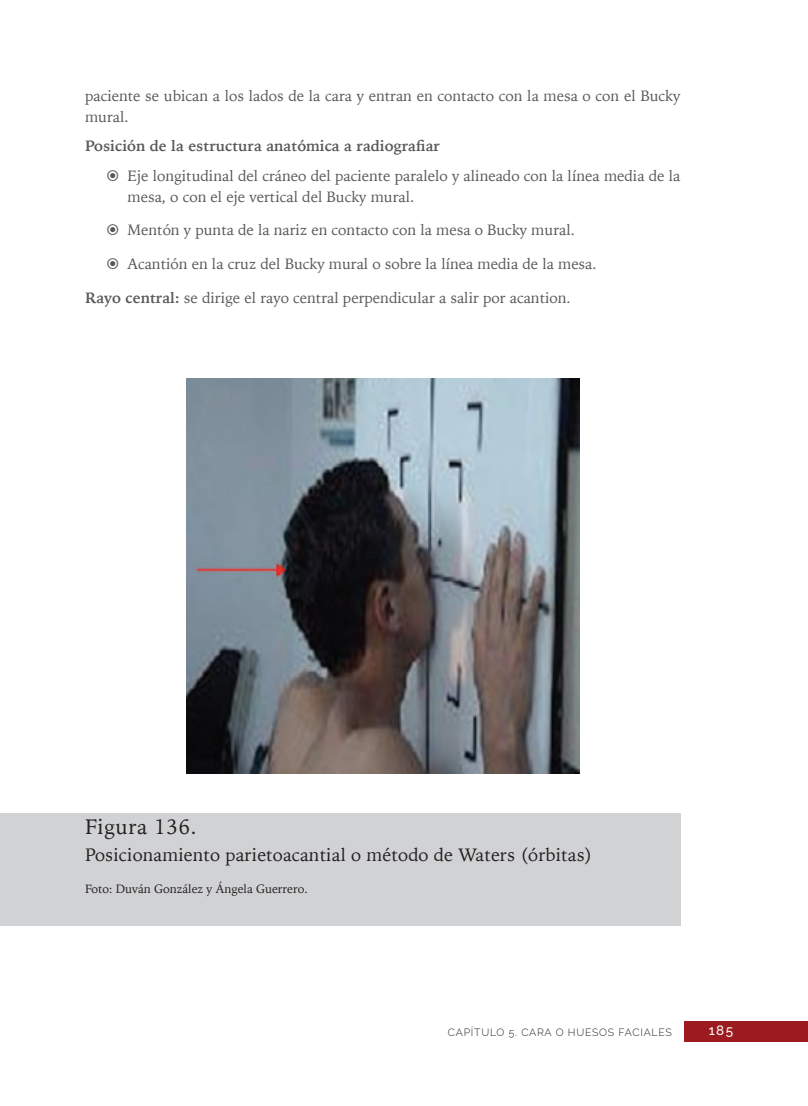
<style>
.page{position:relative;width:808px;height:1106px;background:#fff}
.page>*{position:absolute;margin:0;border:0;box-sizing:border-box;transform-origin:0 0}
.t1{font:21px "Iowan Old Style";letter-spacing:.025em;color:#231f20}
.t2{font:18px "Iowan Old Style";letter-spacing:.01em;color:#231f20}
.t3{font:15px/21px "Iowan Old Style";color:#57585a}
.t4{font:700 15px "Iowan Old Style";color:#57585a}
.t5{font:500 13.5px "Raleway";color:#fff}
.t6{font:12px "Iowan Old Style";color:#231f20}
.t7{font:300 10.5px "Raleway";letter-spacing:.075em;color:#231f20}
.s1{font-weight:700}
</style>
<div class="page">
<div style="left:685px;top:1021px;width:123px;height:20px;background:#9b1b1e"></div>
<img style="left:186px;top:378px;width:393px;height:395px">
<div style="left:0;top:812px;width:680px;height:113px;background:#d1d2d4"></div>
<p class="t3" style="left:85px;top:84px;width:597px">paciente se ubican a los lados de la cara y entran en contacto con la mesa o con el Bucky mural.</p>
<p class="t4" style="left:85px;top:132px;width:356px">Posición de la estructura anatómica a radiografiar</p>
<p class="t3" style="left:128px;top:164px;width:554px">Eje longitudinal del cráneo del paciente paralelo y alineado con la línea media de la mesa, o con el eje vertical del Bucky mural.</p>
<p class="t3" style="left:128px;top:219px;width:449px">Mentón y punta de la nariz en contacto con la mesa o Bucky mural.</p>
<p class="t3" style="left:128px;top:253px;width:471px">Acantión en la cruz del Bucky mural o sobre la línea media de la mesa.</p>
<p class="t3" style="left:85px;top:286px;width:487px"><span class="s1">Rayo central:</span> se dirige el rayo central perpendicular a salir por acantion.</p>
<h1 class="t1" style="left:85px;top:807px;width:113px">Figura 136.</h1>
<p class="t2" style="left:85px;top:838px;width:509px">Posicionamiento parietoacantial o método de Waters (órbitas)</p>
<p class="t6" style="left:85px;top:877px;width:224px">Foto: Duván González y Ángela Guerrero.</p>
<p class="t7" style="left:448px;top:1026px;width:225px">CAPÍTULO 5. CARA O HUESOS FACIALES</p>
<p class="t5" style="left:709px;top:1022px;width:26px">185</p>
</div>
